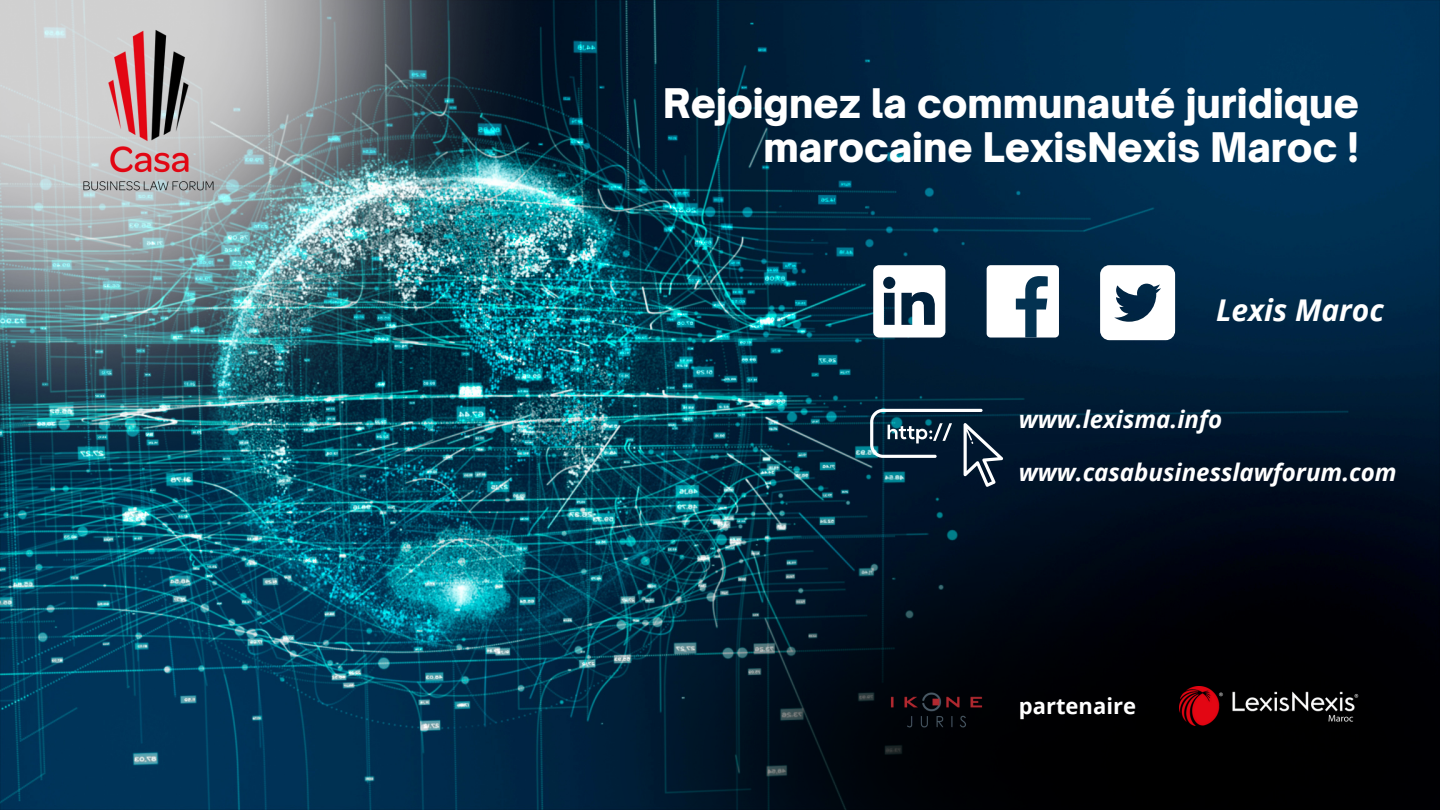
<style>
.page{position:relative;width:1440px;height:810px;background:#fff}
.page>*{position:absolute;margin:0;border:0;box-sizing:border-box;transform-origin:0 0}
.t1{font:900 39px/43.5px "Open Sauce One";color:#fff;text-align:right}
.t2{font:italic 700 30px "Open Sans";color:#fff}
.t3{font:italic 700 24.1px "Open Sans";color:#fff}
.t4{font:700 22px "Open Sans";color:#fff}
</style>
<div class="page">
<img style="left:0;top:0;width:1440px;height:810px">
<img style="left:0;top:0;width:556px;height:496px">
<img style="left:81px;top:30px;width:135px;height:160px">
<img style="left:571px;top:434px;width:869px;height:376px">
<img style="left:891px;top:691px;width:91px;height:38px">
<img style="left:1179px;top:686px;width:180px;height:40px">
<svg style="left:873px;top:265px;width:72px;height:72px"></svg>
<div style="left:987px;top:265px;width:72px;height:72px;background:#fff;border-radius:4px"></div>
<svg style="left:1016px;top:276px;width:32px;height:61px"></svg>
<svg style="left:1100px;top:265px;width:75px;height:75px"></svg>
<svg style="left:870px;top:409px;width:133px;height:78px;background:#294254"></svg>
<p class="t1" style="left:663px;top:82px;width:697px">Rejoignez la communauté juridique marocaine LexisNexis Maroc !</p>
<p class="t2" style="left:1216px;top:289px;width:169px">Lexis Maroc</p>
<p class="t3" style="left:1019px;top:403px;width:205px">www.lexisma.info</p>
<p class="t3" style="left:1019px;top:456px;width:379px">www.casabusinesslawforum.com</p>
<p class="t4" style="left:1019px;top:691px;width:119px">partenaire</p>
</div>
